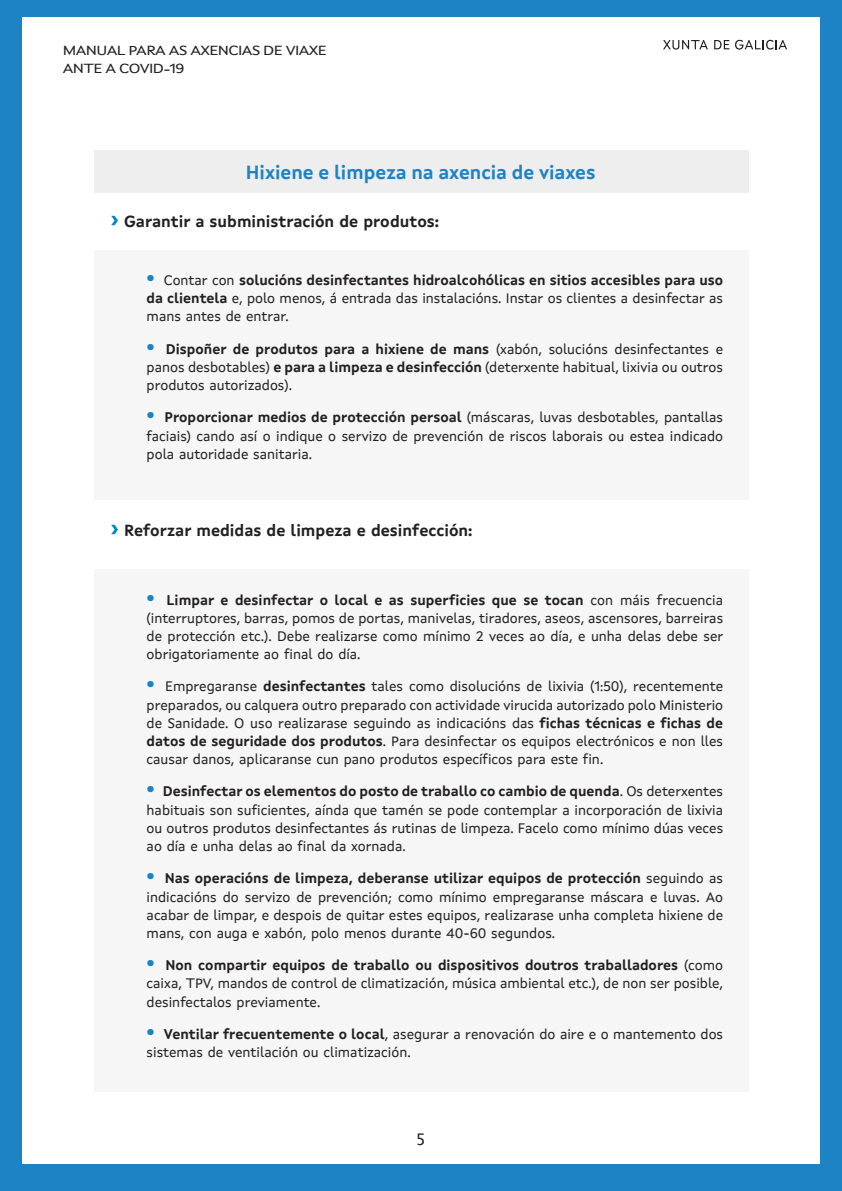
<style>
.page{position:relative;width:842px;height:1191px;background:#fff}
.page>*{position:absolute;margin:0;border:0;box-sizing:border-box;transform-origin:0 0}
.t1{font:700 19px "Xunta Sans";color:#1d83c5}
.t2{font:700 16px "Xunta Sans";color:#231f20}
.t3{font:16px "Lucida Grande";color:#231f20}
.t4{font:14px/18.2px "Xunta Sans";color:#231f20;text-align:justify}
.t5{font:13.4px/18px "Xunta Sans";letter-spacing:-.04em;color:#231f20;scale:1.19 1}
.s1{font-family:"Montserrat";font-size:24px;color:#0084ca}
.s2{font-family:"Montserrat";font-weight:900;font-size:24px;color:#1d83c5}
.s3{font-weight:700}
</style>
<div class="page">
<div style="left:0;top:0;width:841px;height:1191px;background:#1d83c5"></div>
<div style="left:22px;top:17px;width:797px;height:1147px;background:#fff"></div>
<svg style="left:714px;top:40px;width:72px;height:10px"></svg>
<svg style="left:663px;top:40px;width:44px;height:10px"></svg>
<div style="left:94px;top:151px;width:654px;height:42px;background:#eeeeef"></div>
<div style="left:94px;top:250px;width:654px;height:250px;background:#f6f6f6"></div>
<div style="left:94px;top:569px;width:654px;height:522px;background:#f6f6f6"></div>
<p class="t5" style="left:63px;top:42px;width:223px">MANUAL PARA AS AXENCIAS DE VIAXE<br>ANTE A COVID-19</p>
<h1 class="t1" style="left:246px;top:164px;width:351px">Hixiene e limpeza na axencia de viaxes</h1>
<p class="t2" style="left:111px;top:214px;width:329px"><span class="s1">›</span> Garantir a subministración de produtos:</p>
<p class="t4" style="left:147px;top:272px;width:578px"><span class="s2">·</span> Contar con <span class="s3">solucións desinfectantes hidroalcohólicas en sitios accesibles para uso da clientela</span> e, polo menos, á entrada das instalacións. Instar os clientes a desinfectar as mans antes de entrar.</p>
<p class="t4" style="left:147px;top:341px;width:578px"><span class="s2">·</span> <span class="s3">Dispoñer de produtos para a hixiene de mans</span> (xabón, solucións desinfectantes e panos desbotables) <span class="s3">e para a limpeza e desinfección</span> (deterxente habitual, lixivia ou outros produtos autorizados).</p>
<p class="t4" style="left:147px;top:409px;width:578px"><span class="s2">·</span> <span class="s3">Proporcionar medios de protección persoal</span> (máscaras, luvas desbotables, pantallas faciais) cando así o indique o servizo de prevención de riscos laborais ou estea indicado pola autoridade sanitaria.</p>
<p class="t2" style="left:111px;top:524px;width:363px"><span class="s1">›</span> Reforzar medidas de limpeza e desinfección:</p>
<p class="t4" style="left:147px;top:592px;width:578px"><span class="s2">·</span> <span class="s3">Limpar e desinfectar o local e as superficies que se tocan</span> con máis frecuencia (interruptores, barras, pomos de portas, manivelas, tiradores, aseos, ascensores, barreiras de protección etc.). Debe realizarse como mínimo 2 veces ao día, e unha delas debe ser obrigatoriamente ao final do día.</p>
<p class="t4" style="left:147px;top:678px;width:578px"><span class="s2">·</span> Empregaranse <span class="s3">desinfectantes</span> tales como disolucións de lixivia (1:50), recentemente preparados, ou calquera outro preparado con actividade virucida autorizado polo Ministerio de Sanidade. O uso realizarase seguindo as indicacións das <span class="s3">fichas técnicas e fichas de datos de seguridade dos produtos</span>. Para desinfectar os equipos electrónicos e non lles causar danos, aplicaranse cun pano produtos específicos para este fin.</p>
<p class="t4" style="left:147px;top:783px;width:578px"><span class="s2">·</span> <span class="s3">Desinfectar os elementos do posto de traballo co cambio de quenda</span>. Os deterxentes habituais son suficientes, aínda que tamén se pode contemplar a incorporación de lixivia ou outros produtos desinfectantes ás rutinas de limpeza. Facelo como mínimo dúas veces ao día e unha delas ao final da xornada.</p>
<p class="t4" style="left:147px;top:870px;width:578px"><span class="s2">·</span> <span class="s3">Nas operacións de limpeza, deberanse utilizar equipos de protección</span> seguindo as indicacións do servizo de prevención; como mínimo empregaranse máscara e luvas. Ao acabar de limpar, e despois de quitar estes equipos, realizarase unha completa hixiene de mans, con auga e xabón, polo menos durante 40-60 segundos.</p>
<p class="t4" style="left:147px;top:957px;width:578px"><span class="s2">·</span> <span class="s3">Non compartir equipos de traballo ou dispositivos doutros traballadores</span> (como caixa, TPV, mandos de control de climatización, música ambiental etc.), de non ser posible, desinfectalos previamente.</p>
<p class="t4" style="left:147px;top:1026px;width:578px"><span class="s2">·</span> <span class="s3">Ventilar frecuentemente o local</span>, asegurar a renovación do aire e o mantemento dos sistemas de ventilación ou climatización.</p>
<p class="t3" style="left:416px;top:1132px;width:12px">5</p>
</div>
